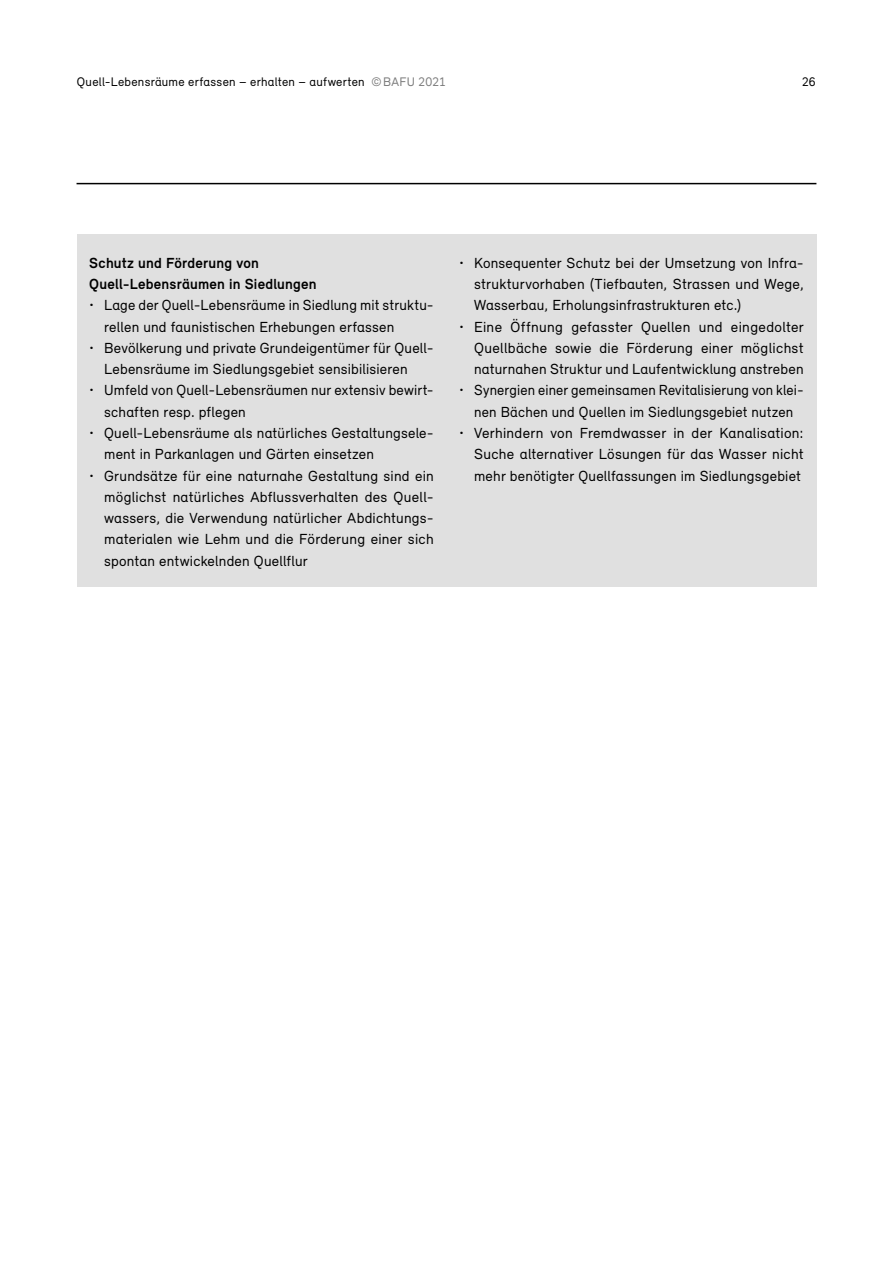
<style>
.page{position:relative;width:893px;height:1263px;background:#fff}
.page>*{position:absolute;margin:0;border:0;box-sizing:border-box;transform-origin:0 0}
._07_Inhalt_07_Grundtext_aufz{font:15px/21.3px "Relevant";letter-spacing:.015em;color:#000}
._07_Inhalt_07_Untertitel{font:700 15px/21.3px "Relevant";letter-spacing:.015em;color:#000}
.t1{font:12.75px "Relevant";letter-spacing:.02em;color:#000}
.s1{color:#7c7c7c}
</style>
<div class="page">
<hr style="left:77px;top:183px;width:739px;height:1px;background:#000">
<div style="left:77px;top:234px;width:739px;height:353px;background:#e0e0e0"></div>
<p class="t1" style="left:77px;top:74px;width:371px">Quell-Lebensräume erfassen – erhalten – aufwerten <span class="s1">©BAFU 2021</span></p>
<p class="t1" style="left:802px;top:74px;width:15px">26</p>
<h3 class="_07_Inhalt_07_Untertitel" style="left:89px;top:252px;width:229px">Schutz und Förderung von<br>Quell-Lebensräumen in Siedlungen</h3>
<p class="_07_Inhalt_07_Grundtext_aufz" style="left:104px;top:294px;width:331px;text-indent:-15px">• Lage der Quell-Lebensräume in Siedlung mit struktu&shy;rellen und faunistischen Erhebungen erfassen</p>
<p class="_07_Inhalt_07_Grundtext_aufz" style="left:104px;top:337px;width:331px;text-indent:-15px">• Bevölkerung und private Grundeigentümer für Quell-<br>Lebensräume im Siedlungsgebiet sensibilisieren</p>
<p class="_07_Inhalt_07_Grundtext_aufz" style="left:104px;top:379px;width:331px;text-indent:-15px">• Umfeld von Quell-Lebensräumen nur extensiv bewirt&shy;schaften resp. pflegen</p>
<p class="_07_Inhalt_07_Grundtext_aufz" style="left:104px;top:422px;width:331px;text-indent:-15px">• Quell-Lebensräume als natürliches Gestaltungsele&shy;ment in Parkanlagen und Gärten einsetzen</p>
<p class="_07_Inhalt_07_Grundtext_aufz" style="left:104px;top:464px;width:331px;text-align:justify;text-indent:-15px">• Grundsätze für eine naturnahe Gestaltung sind ein möglichst natürliches Abflussverhalten des Quell&shy;wassers, die Verwendung natürlicher Abdichtungs&shy;materialen wie Lehm und die Förderung einer sich spontan entwickelnden Quellflur</p>
<p class="_07_Inhalt_07_Grundtext_aufz" style="left:474px;top:252px;width:331px;text-align:justify;text-indent:-15px">• Konsequenter Schutz bei der Umsetzung von Infra&shy;strukturvorhaben (Tiefbauten, Strassen und Wege, Wasserbau, Erholungsinfrastrukturen etc.)</p>
<p class="_07_Inhalt_07_Grundtext_aufz" style="left:474px;top:316px;width:331px;text-align:justify;text-indent:-15px">• Eine Öffnung gefasster Quellen und eingedolter Quellbäche sowie die Förderung einer möglichst naturnahen Struktur und Laufentwicklung anstreben</p>
<p class="_07_Inhalt_07_Grundtext_aufz" style="left:459px;top:379px;width:346px;text-align:center">• Synergien einer gemeinsamen Revitalisierung von klei&shy;nen Bächen und Quellen im Siedlungsgebiet nutzen</p>
<p class="_07_Inhalt_07_Grundtext_aufz" style="left:474px;top:422px;width:331px;text-align:justify;text-indent:-15px">• Verhindern von Fremdwasser in der Kanalisation:<br>Suche alternativer Lösungen für das Wasser nicht mehr benötigter Quellfassungen im Siedlungsgebiet</p>
</div>
